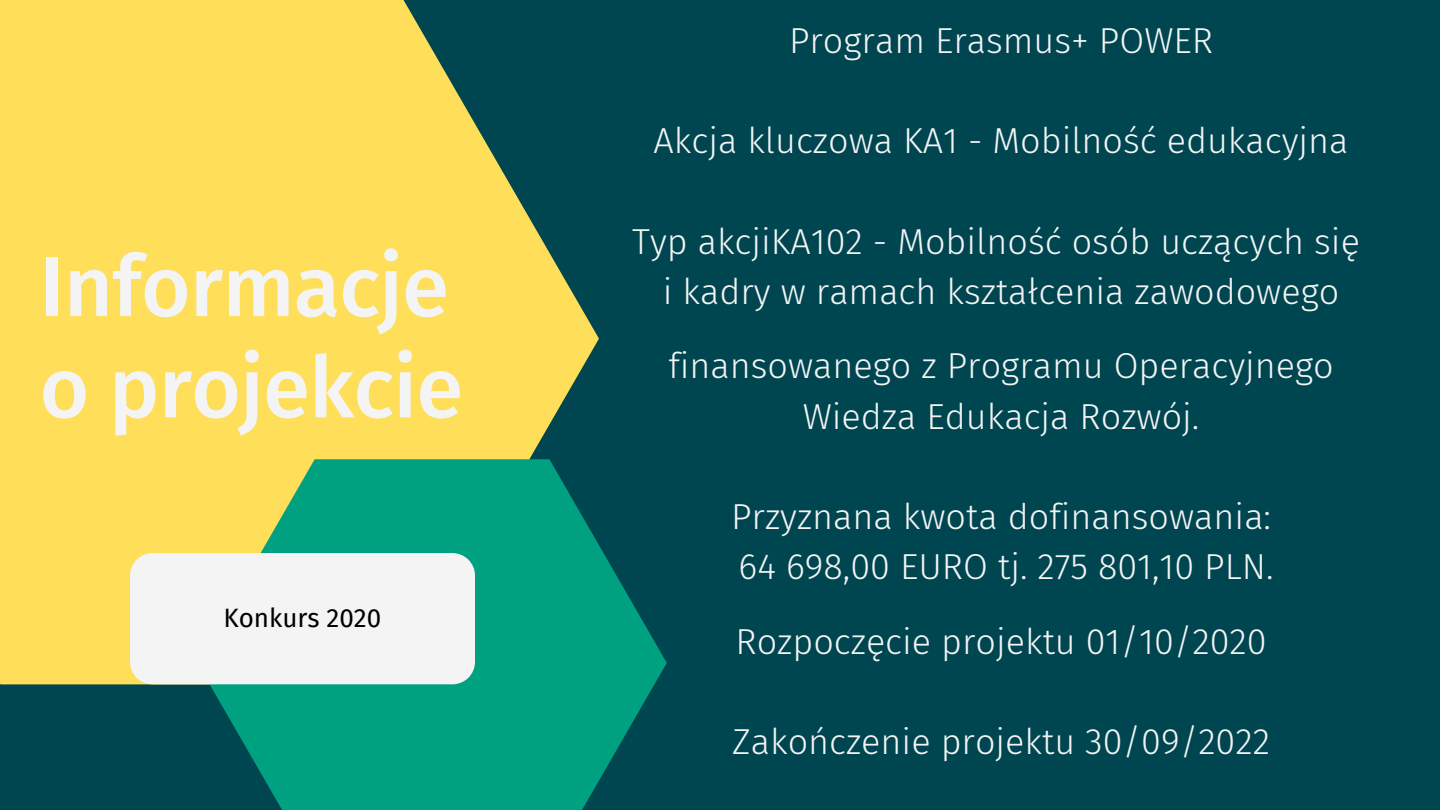
<style>
.page{position:relative;width:1440px;height:810px;background:#004651}
.page>*{position:absolute;margin:0;border:0;box-sizing:border-box;transform-origin:0 0}
.t1{font:500 85px/101.2px "Fira Sans";letter-spacing:-.01em;color:#f4f4f4}
.t2{font:300 36px/50.2px "Fira Sans";color:#f4f4f4;text-align:center}
.t3{font:26px "Fira Sans";color:#000}
</style>
<div class="page">
<svg style="left:0;top:0;width:599px;height:684px;background:#e0cb58"></svg>
<svg style="left:197px;top:459px;width:470px;height:351px;fill:#00a181"></svg>
<div style="left:130px;top:553px;width:345px;height:131px;background:#f4f4f4"></div>
<h1 class="t1" style="left:40px;top:237px;width:425px">Informacje o projekcie</h1>
<p class="t3" style="left:223px;top:602px;width:159px">Konkurs 2020</p>
<p class="t2" style="left:789px;top:15px;width:426px">Program Erasmus+ POWER</p>
<p class="t2" style="left:654px;top:116px;width:696px">Akcja kluczowa KA1 - Mobilność edukacyjna</p>
<p class="t2" style="left:632px;top:216px;width:729px">Typ akcjiKA102 - Mobilność osób uczących się i kadry w ramach kształcenia zawodowego</p>
<p class="t2" style="left:668px;top:341px;width:667px">finansowanego z Programu Operacyjnego<br>Wiedza Edukacja Rozwój.</p>
<p class="t2" style="left:731px;top:492px;width:544px;text-align:left">Przyznana kwota dofinansowania:<br>64 698,00 EURO tj. 275 801,10 PLN.</p>
<p class="t2" style="left:736px;top:617px;width:533px">Rozpoczęcie projektu 01/10/2020</p>
<p class="t2" style="left:732px;top:717px;width:539px">Zakończenie projektu 30/09/2022</p>
</div>
